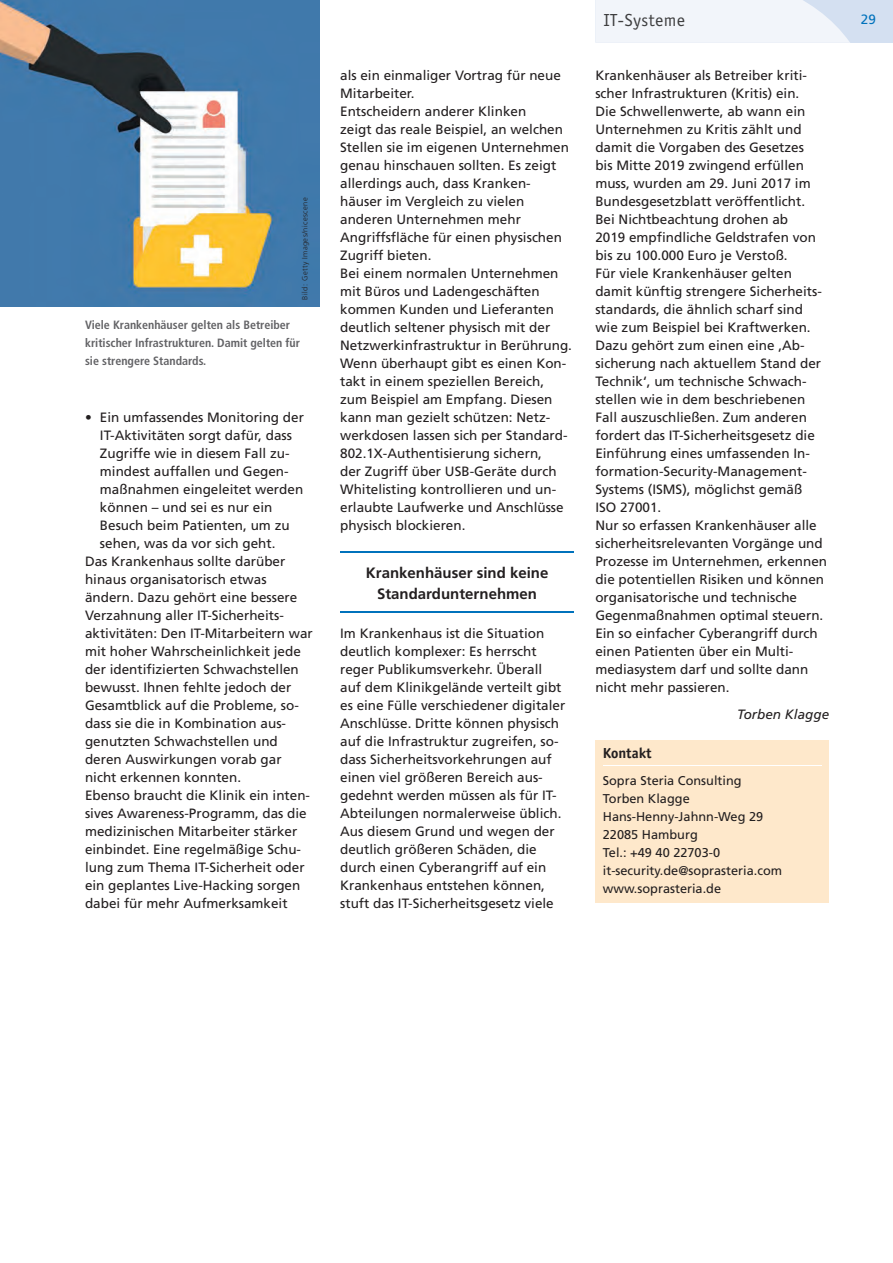
<style>
.page{position:relative;width:893px;height:1263px;background:#fff}
.page>*{position:absolute;margin:0;border:0;box-sizing:border-box;transform-origin:0 0}
.t1{font:18px "Officina Sans";letter-spacing:.03em;color:#3e3e3f}
.t2{font:700 15px/21px "Frutiger";color:#231f20;text-align:center}
.t3{font:700 15px "Officina Sans";color:#231f20}
.t4{font:13.5px/18px "Frutiger";color:#231f20}
.t5{font:italic 13.5px "Frutiger";color:#231f20}
.t6{font:13.5px "Frutiger";color:#0072bc}
.t7{font:12.75px/18px "Frutiger";color:#231f20}
.t8{font:700 condensed 12px/18px "Frutiger";color:#636366}
.t9{font:300 7.5px "Frutiger";letter-spacing:.055em;color:#231f20}
</style>
<div class="page">
<div style="left:595px;top:0;width:298px;height:43px;background:#d4e0f1"></div>
<svg style="left:595px;top:0;width:255px;height:43px;background:#eff3f9"></svg>
<hr style="left:340px;top:551px;width:234px;height:1px;background:#0072bc">
<hr style="left:340px;top:612px;width:234px;height:1px;background:#0072bc">
<div style="left:595px;top:741px;width:234px;height:162px;background:#fee8cb"></div>
<hr style="left:603px;top:765px;width:219px;height:1px;background:#fff">
<img style="left:0;top:0;width:319px;height:306px">
<p class="t9" style="left:301px;top:300px;width:104px;rotate:-90deg">Bild: Getty Images/nicescene</p>
<p class="t8" style="left:85px;top:316px;width:217px">Viele Krankenhäuser gelten als Betreiber kritischer Infrastrukturen. Damit gelten für sie strengere Standards.</p>
<p class="t4" style="left:85px;top:409px;width:220px">• Ein umfassendes Monitoring der</p>
<p class="t4" style="left:100px;top:427px;width:194px">IT-Aktivitäten sorgt dafür, dass</p>
<p class="t4" style="left:100px;top:445px;width:191px">Zugriffe wie in diesem Fall zu -</p>
<p class="t4" style="left:100px;top:463px;width:190px">mindest auffallen und Gegen -</p>
<p class="t4" style="left:100px;top:481px;width:205px">maßnahmen eingeleitet werden</p>
<p class="t4" style="left:100px;top:499px;width:174px">können – und sei es nur ein</p>
<p class="t4" style="left:100px;top:517px;width:191px">Besuch beim Patienten, um zu</p>
<p class="t4" style="left:100px;top:535px;width:177px">sehen, was da vor sich geht.</p>
<p class="t4" style="left:85px;top:553px;width:202px">Das Krankenhaus sollte darüber</p>
<p class="t4" style="left:85px;top:571px;width:183px">hinaus organisatorisch etwas</p>
<p class="t4" style="left:85px;top:589px;width:214px">ändern. Dazu gehört eine bessere</p>
<p class="t4" style="left:85px;top:607px;width:200px">Verzahnung aller IT-Sicherheits -</p>
<p class="t4" style="left:85px;top:624px;width:229px">aktivitäten: Den IT-Mitarbeitern war</p>
<p class="t4" style="left:85px;top:642px;width:217px">mit hoher Wahrscheinlichkeit jede</p>
<p class="t4" style="left:85px;top:660px;width:215px">der identifizierten Schwachstellen</p>
<p class="t4" style="left:85px;top:678px;width:208px">bewusst. Ihnen fehlte jedoch der</p>
<p class="t4" style="left:85px;top:696px;width:215px">Gesamtblick auf die Probleme, so -</p>
<p class="t4" style="left:85px;top:714px;width:203px">dass sie die in Kombination aus -</p>
<p class="t4" style="left:85px;top:732px;width:194px">genutzten Schwachstellen und</p>
<p class="t4" style="left:85px;top:750px;width:198px">deren Auswirkungen vorab gar</p>
<p class="t4" style="left:85px;top:768px;width:158px">nicht erkennen konnten.</p>
<p class="t4" style="left:85px;top:786px;width:227px">Ebenso braucht die Klinik ein inten-</p>
<p class="t4" style="left:85px;top:804px;width:223px">sives Awareness-Programm, das die</p>
<p class="t4" style="left:85px;top:822px;width:214px">medizinischen Mitarbeiter stärker</p>
<p class="t4" style="left:85px;top:840px;width:218px">einbindet. Eine regelmäßige Schu-</p>
<p class="t4" style="left:85px;top:858px;width:221px">lung zum Thema IT-Sicherheit oder</p>
<p class="t4" style="left:85px;top:876px;width:217px">ein geplantes Live-Hacking sorgen</p>
<p class="t4" style="left:85px;top:894px;width:204px">dabei für mehr Aufmerksamkeit</p>
<p class="t4" style="left:340px;top:67px;width:233px">als ein einmaliger Vortrag für neue<br>Mitarbeiter.<br>Entscheidern anderer Klinken<br>zeigt das reale Beispiel, an welchen<br>Stellen sie im eigenen Unternehmen genau hinschauen sollten. Es zeigt allerdings auch, dass Kranken&shy;häuser im Vergleich zu vielen anderen Unternehmen mehr<br>Angriffsfläche für einen physischen<br>Zugriff bieten.<br>Bei einem normalen Unternehmen mit Büros und Ladengeschäften kommen Kunden und Lieferanten deutlich seltener physisch mit der<br>Netzwerkinfrastruktur in Berührung.<br>Wenn überhaupt gibt es einen Kon&shy;takt in einem speziellen Bereich, zum Beispiel am Empfang. Diesen kann man gezielt schützen: Netz&shy;werkdosen lassen sich per Standard-<br>802.1X-Authentisierung sichern,<br>der Zugriff über USB-Geräte durch<br>Whitelisting kontrollieren und un - erlaubte Laufwerke und Anschlüsse physisch blockieren.</p>
<p class="t2" style="left:366px;top:562px;width:184px">Krankenhäuser sind keine<br>Standardunternehmen</p>
<p class="t4" style="left:340px;top:625px;width:227px">Im Krankenhaus ist die Situation deutlich komplexer: Es herrscht reger Publikumsverkehr. Überall auf dem Klinikgelände verteilt gibt es eine Fülle verschiedener digitaler Anschlüsse. Dritte können physisch auf die Infrastruktur zugreifen, so - dass Sicherheitsvorkehrungen auf einen viel größeren Bereich aus - gedehnt werden müssen als für IT-Abteilungen normalerweise üblich.<br>Aus diesem Grund und wegen der deutlich größeren Schäden, die durch einen Cyberangriff auf ein Krankenhaus entstehen können, stuft das IT-Sicherheitsgesetz viele</p>
<h1 class="t1" style="left:604px;top:14px;width:83px">IT-Systeme</h1>
<p class="t6" style="left:861px;top:11px;width:17px">29</p>
<p class="t4" style="left:595px;top:66px;width:233px">Krankenhäuser als Betreiber kriti&shy;scher Infrastrukturen (Kritis) ein.<br>Die Schwellenwerte, ab wann ein Unternehmen zu Kritis zählt und damit die Vorgaben des Gesetzes<br>bis Mitte 2019 zwingend erfüllen muss, wurden am 29. Juni 2017 im Bundesgesetzblatt veröffentlicht.<br>Bei Nichtbeachtung drohen ab<br>2019 empfindliche Geldstrafen von bis zu 100.000 Euro je Verstoß.<br>Für viele Krankenhäuser gelten damit künftig strengere Sicherheits&shy;standards, die ähnlich scharf sind wie zum Beispiel bei Kraftwerken.<br>Dazu gehört zum einen eine ,Ab - sicherung nach aktuellem Stand der Technik‘, um technische Schwach - stellen wie in dem beschriebenen Fall auszuschließen. Zum anderen fordert das IT-Sicherheitsgesetz die Einführung eines umfassenden In - formation-Security-Management-Systems (ISMS), möglichst gemäß<br>ISO 27001.<br>Nur so erfassen Krankenhäuser alle sicherheitsrelevanten Vorgänge und Prozesse im Unternehmen, erkennen die potentiellen Risiken und können organisatorische und technische Gegenmaßnahmen optimal steuern.<br>Ein so einfacher Cyberangriff durch einen Patienten über ein Multi - mediasystem darf und sollte dann nicht mehr passieren.</p>
<p class="t5" style="left:737px;top:707px;width:94px">Torben Klagge</p>
<p class="t3" style="left:603px;top:748px;width:50px">Kontakt</p>
<p class="t7" style="left:603px;top:771px;width:181px">Sopra Steria Consulting<br>Torben Klagge<br>Hans-Henny-Jahnn-Weg 29<br>22085 Hamburg<br>Tel.: +49 40 22703-0 it-security.de@soprasteria.com www.soprasteria.de</p>
</div>
